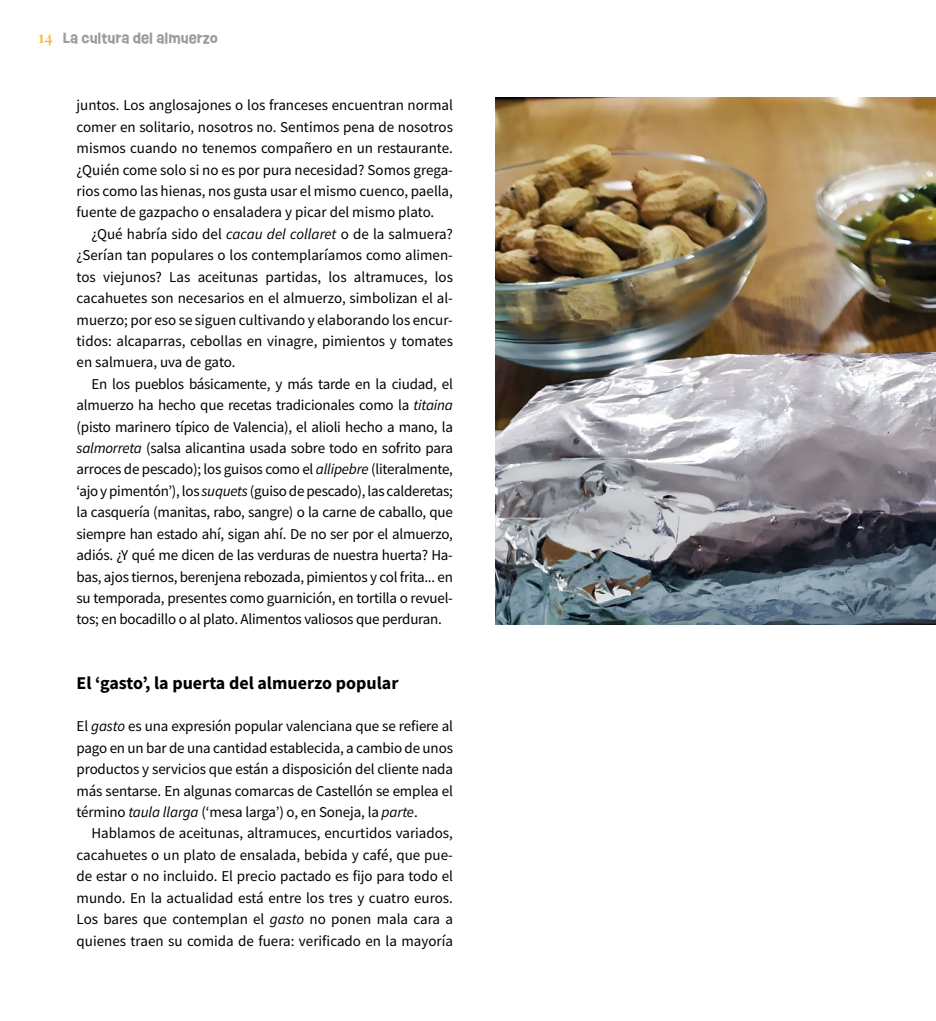
<style>
.page{position:relative;width:936px;height:1021px;background:#fff}
.page>*{position:absolute;margin:0;border:0;box-sizing:border-box;transform-origin:0 0}
.Títol_1{font:700 18px "Source Sans Pro";color:#000}
.Text_2_cast{font:15px/21.5px "Source Sans Pro";color:#000;text-align:justify}
.Text_1_cast{font:15px/21.5px "Source Sans Pro";letter-spacing:-.01em;color:#000;text-align:justify}
.t1{font:700 13.5px "Ruddy";color:#9d9d9c}
.s1{font-family:"Playfair Display";font-weight:400;font-size:16.5px;color:#fab522}
.s2{font-style:italic}
</style>
<div class="page">
<img style="left:495px;top:98px;width:440px;height:526px">
<p class="t1" style="left:38px;top:28px;width:181px"><span class="s1">14</span> La cultura del almuerzo</p>
<p class="Text_2_cast" style="left:77px;top:95px;width:378px">juntos. Los anglosajones o los franceses encuentran normal comer en solitario, nosotros no. Sentimos pena de nosotros mismos cuando no tenemos compañero en un restaurante. ¿Quién come solo si no es por pura necesidad? Somos grega&shy;rios como las hienas, nos gusta usar el mismo cuenco, paella, fuente de gazpacho o ensaladera y picar del mismo plato.</p>
<p class="Text_2_cast" style="left:77px;top:223px;width:378px;text-indent:15px">¿Qué habría sido del <span class="s2">cacau del collaret</span> o de la salmuera? ¿Serían tan populares o los contemplaríamos como alimen&shy;tos viejunos? Las aceitunas partidas, los altramuces, los cacahuetes son necesarios en el almuerzo, simbolizan el al&shy;muerzo; por eso se siguen cultivando y elaborando los encur&shy;tidos: alcaparras, cebollas en vinagre, pimientos y tomates en salmuera, uva de gato.</p>
<p class="Text_2_cast" style="left:77px;top:373px;width:378px;text-indent:15px">En los pueblos básicamente, y más tarde en la ciudad, el almuerzo ha hecho que recetas tradicionales como la <span class="s2">titaina </span>(pisto marinero típico de Valencia), el alioli hecho a mano, la <span class="s2">salmorreta</span> (salsa alicantina usada sobre todo en sofrito para arroces de pescado); los guisos como el <span class="s2">allipebre</span> (literalmente, ‘ajo y pimentón’), los <span class="s2">suquets</span> (guiso de pescado), las calderetas; la casquería (manitas, rabo, sangre) o la carne de caballo, que siempre han estado ahí, sigan ahí. De no ser por el almuerzo, adiós. ¿Y qué me dicen de las verduras de nuestra huerta? Ha&shy;bas, ajos tiernos, berenjena rebozada, pimientos y col frita... en su temporada, presentes como guarnición, en tortilla o revuel&shy;tos; en bocadillo o al plato. Alimentos valiosos que perduran.</p>
<p class="Títol_1" style="left:77px;top:670px;width:323px">El ‘gasto’, la puerta del almuerzo popular</p>
<p class="Text_1_cast" style="left:77px;top:715px;width:378px">El <span class="s2">gasto</span> es una expresión popular valenciana que se refiere al pago en un bar de una cantidad establecida, a cambio de unos productos y servicios que están a disposición del cliente nada más sentarse. En algunas comarcas de Castellón se emplea el término <span class="s2">taula llarga</span> (‘mesa larga’) o, en Soneja, la <span class="s2">parte</span>.</p>
<p class="Text_2_cast" style="left:77px;top:822px;width:378px;text-indent:15px">Hablamos de aceitunas, altramuces, encurtidos variados, cacahuetes o un plato de ensalada, bebida y café, que pue&shy;de estar o no incluido. El precio pactado es fijo para todo el mundo. En la actualidad está entre los tres y cuatro euros.<br>Los bares que contemplan el <span class="s2">gasto</span> no ponen mala cara a quienes traen su comida de fuera: verificado en la mayoría</p>
</div>
